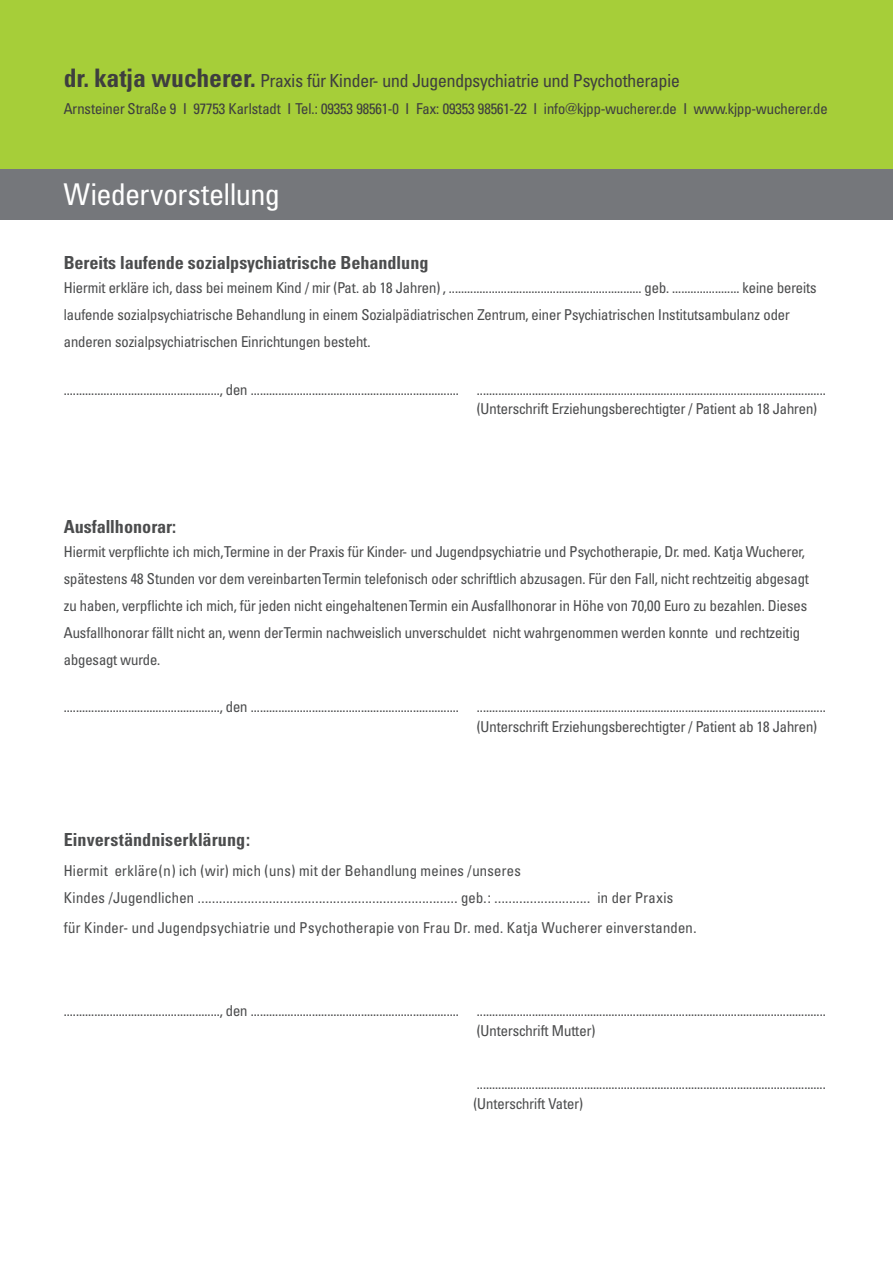
<style>
.page{position:relative;width:893px;height:1263px;background:#fff}
.page>*{position:absolute;margin:0;border:0;box-sizing:border-box;transform-origin:0 0}
.t1{font:condensed 30px "Univers S";color:#fff}
.t2{font:700 condensed 18px "Univers S";color:#4b4c4d}
.t3{font:condensed 18px "Univers S";color:#3e3e3f}
.t4{font:condensed 15px/27px "Univers S";color:#4b4c4d}
.t5{font:condensed 15px/27px "Univers S";letter-spacing:.02em;color:#4b4c4d}
.t6{font:condensed 15px "Univers S";color:#3e3e3f}
.s1{font-weight:700;font-size:25.5px}
</style>
<div class="page">
<div style="left:0;top:0;width:893px;height:169px;background:#a6ce39"></div>
<div style="left:0;top:169px;width:893px;height:51px;background:#75777b"></div>
<p class="t3" style="left:64px;top:70px;width:617px"><span class="s1">dr. katja wucherer.</span> Praxis für Kinder- und Jugendpsychiatrie und Psychotherapie</p>
<p class="t6" style="left:64px;top:100px;width:765px">Arnsteiner Straße 9 I 97753 Karlstadt I Tel.: 09353 98561-0 I Fax: 09353 98561-22 I info@kjpp-wucherer.de I www.kjpp-wucherer.de</p>
<h1 class="t1" style="left:64px;top:176px;width:217px">Wiedervorstellung</h1>
<p class="t2" style="left:64px;top:252px;width:366px">Bereits laufende sozialpsychiatrische Behandlung</p>
<p class="t4" style="left:64px;top:274px;width:754px">Hiermit erkläre ich, dass bei meinem Kind / mir (Pat. ab 18 Jahren) , ............................................................... geb. ...................... keine bereits laufende sozialpsychiatrische Behandlung in einem Sozialpädiatrischen Zentrum, einer Psychiatrischen Institutsambulanz oder anderen sozialpsychiatrischen Einrichtungen besteht.</p>
<p class="t4" style="left:477px;top:380px;width:351px;line-height:19.5px;text-indent:-413px">..................................................., den .................................................................... .................................................................................................................. (Unterschrift Erziehungsberechtigter / Patient ab 18 Jahren)</p>
<p class="t2" style="left:64px;top:516px;width:114px">Ausfallhonorar:</p>
<p class="t4" style="left:64px;top:538px;width:746px">Hiermit verpflichte ich mich, Termine in der Praxis für Kinder- und Jugendpsychiatrie und Psychotherapie, Dr. med. Katja Wucherer, spätestens 48 Stunden vor dem vereinbarten Termin telefonisch oder schriftlich abzusagen. Für den Fall, nicht rechtzeitig abgesagt zu haben, verpflichte ich mich, für jeden nicht eingehaltenen Termin ein Ausfallhonorar in Höhe von 70,00 Euro zu bezahlen. Dieses Ausfallhonorar fällt nicht an, wenn der Termin nachweislich unverschuldet nicht wahrgenommen werden konnte und rechtzeitig abgesagt wurde.</p>
<p class="t4" style="left:477px;top:697px;width:351px;line-height:19.5px;text-indent:-413px">..................................................., den .................................................................... .................................................................................................................. (Unterschrift Erziehungsberechtigter / Patient ab 18 Jahren)</p>
<p class="t2" style="left:64px;top:828px;width:188px">Einverständniserklärung:</p>
<p class="t5" style="left:64px;top:857px;width:611px">Hiermit erkläre(n) ich (wir) mich (uns) mit der Behandlung meines /unseres<br>Kindes /Jugendlichen ......................................................................... geb.: ........................... in der Praxis</p>
<p class="t5" style="left:64px;top:914px;width:634px">für Kinder- und Jugendpsychiatrie und Psychotherapie von Frau Dr. med. Katja Wucherer einverstanden.</p>
<p class="t4" style="left:477px;top:1001px;width:351px;line-height:19.5px;text-indent:-413px">..................................................., den .................................................................... .................................................................................................................. (Unterschrift Mutter)</p>
<p class="t4" style="left:473px;top:1074px;width:354px;line-height:19.5px">.................................................................................................................. (Unterschrift Vater)</p>
</div>
